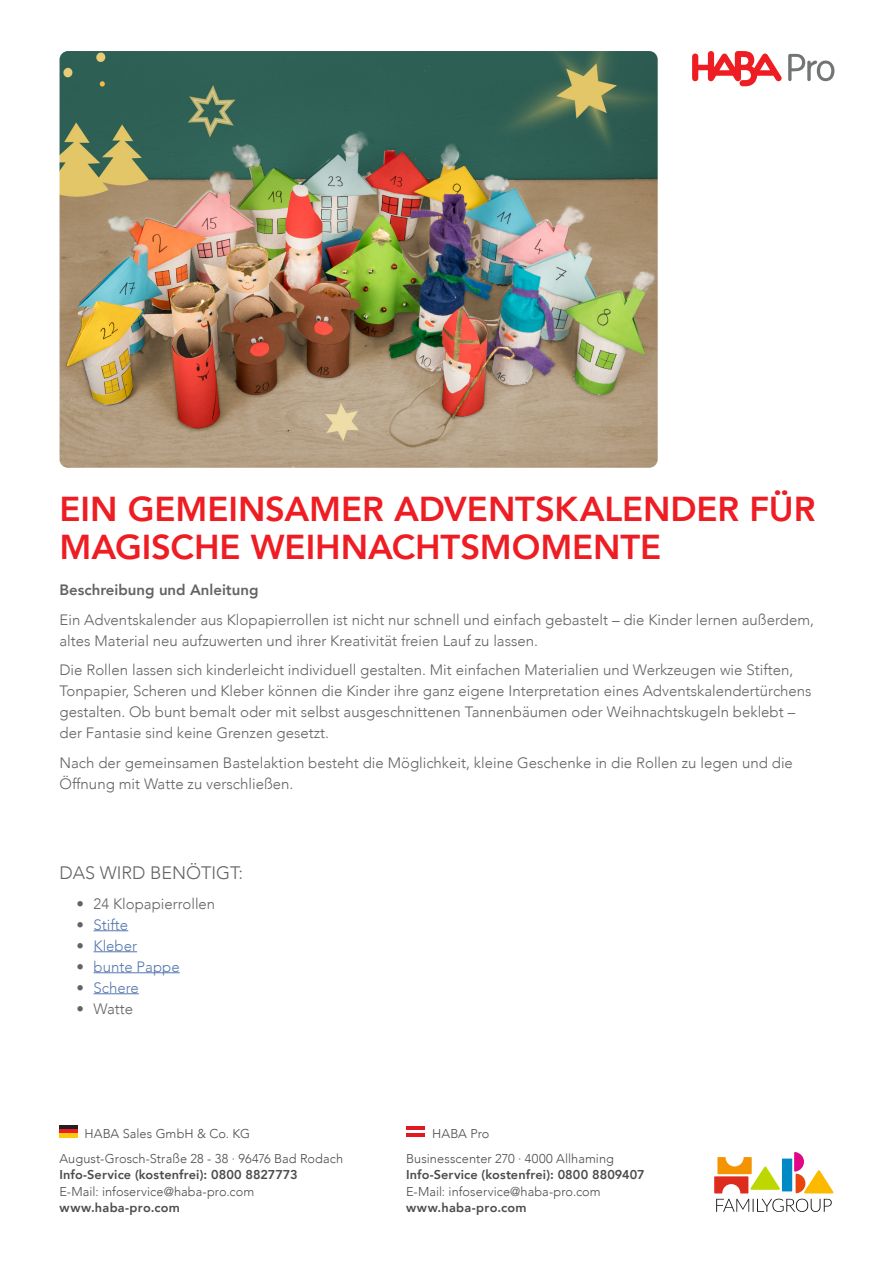
<style>
.page{position:relative;width:893px;height:1263px;background:#fff}
.page>*{position:absolute;margin:0;border:0;box-sizing:border-box;transform-origin:0 0}
.t1{font:800 34.5px/37.5px "Avenir";letter-spacing:-.005em;color:#ee1d23}
.t2{font:300 18px "Avenir";color:#636366}
.t3{font:300 15px/21px "Avenir";color:#636366}
.t4{font:300 15px "Avenir";color:#5678b0}
.t5{font:800 15px "Avenir";color:#636366}
.t6{font:300 12.75px/16.5px "Avenir";letter-spacing:.005em;color:#4b4c4d}
.t7{font:800 12.75px "Avenir";letter-spacing:.01em;color:#4b4c4d}
.s1{color:#636366}
.s2{font-weight:800}
</style>
<div class="page">
<svg style="left:692px;top:51px;width:90px;height:35px"></svg>
<svg style="left:788px;top:54px;width:46px;height:28px"></svg>
<hr style="left:60px;top:1125px;width:18px;height:4px;background:#231f20">
<hr style="left:60px;top:1129px;width:18px;height:4px;background:#ec1d23">
<hr style="left:60px;top:1133px;width:18px;height:4px;background:#fbca0c">
<svg style="left:716px;top:1199px;width:116px;height:13px"></svg>
<svg style="left:714px;top:1157px;width:66px;height:36px"></svg>
<svg style="left:794px;top:1152px;width:39px;height:41px"></svg>
<div style="left:782px;top:1158px;width:10px;height:33px;background:#008ac5"></div>
<svg style="left:406px;top:1129px;width:19px;height:1px"></svg>
<hr style="left:406px;top:1126px;width:19px;height:3px;background:#e01921">
<hr style="left:406px;top:1133px;width:19px;height:4px;background:#e01921">
<img style="left:60px;top:51px;width:598px;height:417px">
<hr style="left:94px;top:930px;width:34px;height:1px;background:#5678b0">
<hr style="left:94px;top:951px;width:43px;height:1px;background:#5678b0">
<hr style="left:94px;top:972px;width:86px;height:1px;background:#5678b0">
<hr style="left:94px;top:993px;width:45px;height:1px;background:#5678b0">
<p class="t1" style="left:60px;top:491px;width:757px">EIN GEMEINSAMER ADVENTSKALENDER FÜR<br>MAGISCHE WEIHNACHTSMOMENTE</p>
<p class="t5" style="left:60px;top:579px;width:200px">Beschreibung und Anleitung</p>
<p class="t3" style="left:60px;top:609px;width:756px">Ein Adventskalender aus Klopapierrollen ist nicht nur schnell und einfach gebastelt – die Kinder lernen außerdem, altes Material neu aufzuwerten und ihrer Kreativität freien Lauf zu lassen.</p>
<p class="t3" style="left:60px;top:660px;width:754px">Die Rollen lassen sich kinderleicht individuell gestalten. Mit einfachen Materialien und Werkzeugen wie Stiften, Tonpapier, Scheren und Kleber können die Kinder ihre ganz eigene Interpretation eines Adventskalendertürchens gestalten. Ob bunt bemalt oder mit selbst ausgeschnittenen Tannenbäumen oder Weihnachtskugeln beklebt – der Fantasie sind keine Grenzen gesetzt.</p>
<p class="t3" style="left:60px;top:752px;width:735px">Nach der gemeinsamen Bastelaktion besteht die Möglichkeit, kleine Geschenke in die Rollen zu legen und die<br>Öffnung mit Watte zu verschließen.</p>
<p class="t2" style="left:60px;top:862px;width:185px">DAS WIRD BENÖTIGT:</p>
<p class="t3" style="left:77px;top:893px;width:140px">• 24 Klopapierrollen</p>
<p class="t4" style="left:77px;top:915px;width:53px"><span class="s1">•</span> Stifte</p>
<p class="t4" style="left:77px;top:936px;width:62px"><span class="s1">•</span> Kleber</p>
<p class="t4" style="left:77px;top:957px;width:105px"><span class="s1">•</span> bunte Pappe</p>
<p class="t4" style="left:77px;top:978px;width:64px"><span class="s1">•</span> Schere</p>
<p class="t3" style="left:77px;top:998px;width:58px">• Watte</p>
<p class="t6" style="left:85px;top:1125px;width:167px">HABA Sales GmbH &amp; Co. KG</p>
<p class="t6" style="left:60px;top:1150px;width:285px">August-Grosch-Straße 28 - 38 · 96476 Bad Rodach</p>
<p class="t7" style="left:60px;top:1165px;width:240px">Info-Service (kostenfrei): 0800 8827773</p>
<p class="t6" style="left:60px;top:1183px;width:196px">E-Mail: infoservice@haba-pro.com</p>
<p class="t7" style="left:60px;top:1198px;width:122px">www.haba-pro.com</p>
<p class="t6" style="left:432px;top:1125px;width:59px">HABA Pro</p>
<p class="t6" style="left:406px;top:1150px;width:240px">Businesscenter 270 · 4000 Allhaming<br><span class="s2">Info-Service (kostenfrei): 0800 8809407<br></span>E-Mail: infoservice@haba-pro.com</p>
<p class="t7" style="left:406px;top:1198px;width:122px">www.haba-pro.com</p>
</div>
